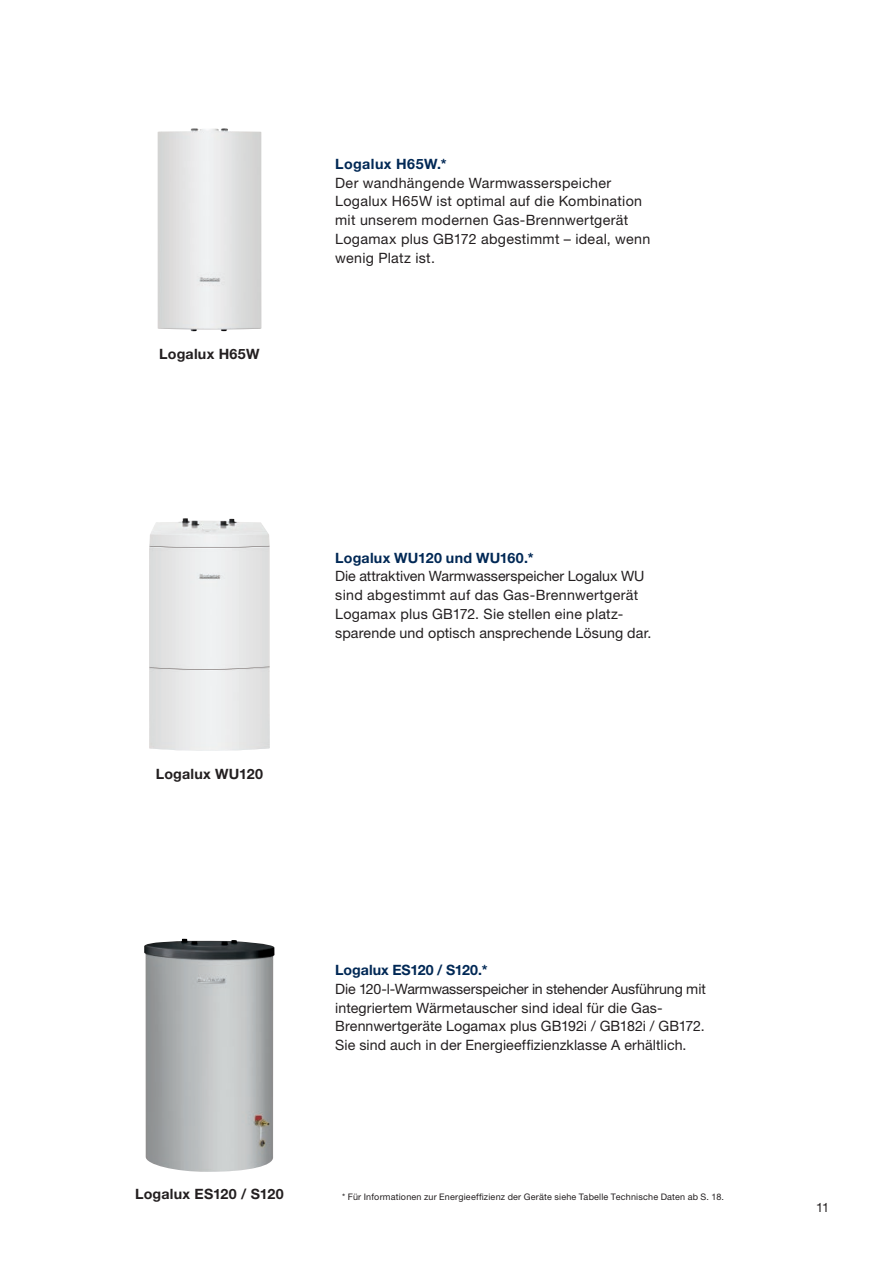
<style>
.page{position:relative;width:893px;height:1263px;background:#fff}
.page>*{position:absolute;margin:0;border:0;box-sizing:border-box;transform-origin:0 0}
.t1{font:14.25px/18.8px "Helvetica Neue LT Pro";letter-spacing:.01em;color:#231f20}
.t2{font:700 14.25px "Helvetica Neue LT Pro";letter-spacing:.015em;color:#002855}
.t3{font:700 14.25px "Helvetica Neue LT Pro";letter-spacing:.015em;color:#231f20}
.t4{font:12.75px "Helvetica Neue LT Pro";color:#231f20}
.t5{font:9px "Helvetica Neue LT Pro";letter-spacing:.02em;color:#231f20}
</style>
<div class="page">
<img style="left:149px;top:518px;width:121px;height:233px">
<img style="left:157px;top:128px;width:104px;height:203px">
<img style="left:144px;top:939px;width:131px;height:233px">
<p class="t3" style="left:159px;top:345px;width:102px">Logalux H65W</p>
<p class="t2" style="left:335px;top:155px;width:113px">Logalux H65W.*</p>
<p class="t1" style="left:335px;top:173px;width:317px">Der wandhängende Warmwasserspeicher Logalux H65W ist optimal auf die Kombination mit unserem modernen Gas-Brennwertgerät Logamax plus GB172 abgestimmt – ideal, wenn wenig Platz ist.</p>
<p class="t3" style="left:156px;top:765px;width:109px">Logalux WU120</p>
<p class="t2" style="left:335px;top:548px;width:200px">Logalux WU120 und WU160.*</p>
<p class="t1" style="left:335px;top:566px;width:318px">Die attraktiven Warmwasserspeicher Logalux WU sind abgestimmt auf das Gas-Brennwertgerät Logamax plus GB172. Sie stellen eine platz&shy;sparende und optisch ansprechende Lösung dar.</p>
<p class="t2" style="left:335px;top:961px;width:154px">Logalux ES120 / S120.*</p>
<p class="t1" style="left:335px;top:979px;width:372px">Die 120-l-Warmwasserspeicher in stehender Ausführung mit integriertem Wärmetauscher sind ideal für die Gas-Brennwertgeräte Logamax plus GB192i / GB182i / GB172.<br>Sie sind auch in der Energieeffizienzklasse A erhältlich.</p>
<p class="t3" style="left:135px;top:1185px;width:150px">Logalux ES120 / S120</p>
<p class="t5" style="left:342px;top:1191px;width:383px">* Für Informationen zur Energieeffizienz der Geräte siehe Tabelle Technische Daten ab S. 18.</p>
<p class="t4" style="left:816px;top:1199px;width:15px">11</p>
</div>
